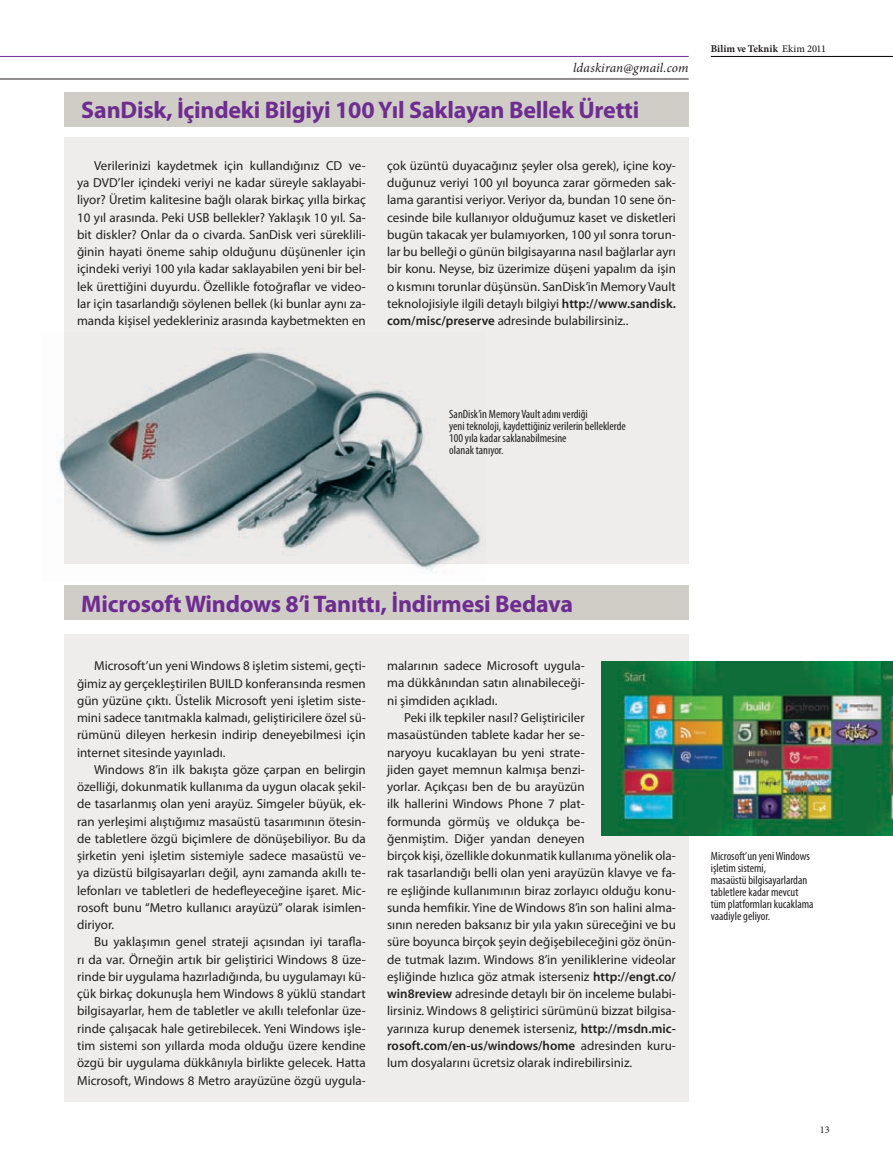
<style>
.page{position:relative;width:893px;height:1170px;background:#fff}
.page>*{position:absolute;margin:0;border:0;box-sizing:border-box;transform-origin:0 0}
.t1{font:700 24px "Myriad Pro";letter-spacing:-.01em;color:#6e2c91}
.t2{font:italic 13.2px "Minion Pro";letter-spacing:.01em;color:#231f20}
.t3{font:13.05px/17.2px "Myriad Pro";color:#231f20;text-align:justify}
.t4{font:condensed 12px/12px "Myriad Pro";color:#231f20}
.t5{font:700 10.35px "Minion Pro";letter-spacing:.005em;color:#231f20}
.t6{font:10.35px "Minion Pro";color:#231f20}
.s1{font-weight:600}
.s2{font-weight:500}
</style>
<div class="page">
<div style="left:64px;top:634px;width:624px;height:467px;background:#efedec"></div>
<div style="left:64px;top:137px;width:624px;height:426px;background:#efedec"></div>
<div style="left:64px;top:92px;width:624px;height:34px;background:#cfcdc6"></div>
<div style="left:64px;top:585px;width:624px;height:34px;background:#cfcdc6"></div>
<img style="left:602px;top:661px;width:291px;height:174px">
<img style="left:56px;top:347px;width:429px;height:225px">
<hr style="left:711px;top:56px;width:182px;height:1px;background:#000103">
<hr style="left:0;top:56px;width:688px;height:1px;background:#6e2c91">
<hr style="left:0;top:79px;width:688px;height:1px;background:#231f20">
<p class="t2" style="left:573px;top:59px;width:117px">ldaskiran@gmail.com</p>
<h1 class="t1" style="left:81px;top:94px;width:559px">SanDisk, İçindeki Bilgiyi 100 Yıl Saklayan Bellek Üretti</h1>
<p class="t3" style="left:77px;top:156px;width:290px;text-indent:17px">Verilerinizi kaydetmek için kullandığınız CD ve&shy;ya DVD’ler içindeki veriyi ne kadar süreyle saklayabi&shy;liyor? Üretim kalitesine bağlı olarak birkaç yılla birkaç 10 yıl arasında. Peki USB bellekler? Yaklaşık 10 yıl. Sa&shy;bit diskler? Onlar da o civarda. SanDisk veri süreklili&shy;ğinin hayati öneme sahip olduğunu düşünenler için içindeki veriyi 100 yıla kadar saklayabilen yeni bir bel&shy;lek ürettiğini duyurdu. Özellikle fotoğraflar ve video&shy;lar için tasarlandığı söylenen bellek (ki bunlar aynı za&shy;manda kişisel yedekleriniz arasında kaybetmekten en</p>
<p class="t3" style="left:387px;top:156px;width:290px">çok üzüntü duyacağınız şeyler olsa gerek), içine koy&shy;duğunuz veriyi 100 yıl boyunca zarar görmeden sak&shy;lama garantisi veriyor. Veriyor da, bundan 10 sene ön&shy;cesinde bile kullanıyor olduğumuz kaset ve disketleri bugün takacak yer bulamıyorken, 100 yıl sonra torun&shy;lar bu belleği o günün bilgisayarına nasıl bağlarlar ayrı bir konu. Neyse, biz üzerimize düşeni yapalım da işin o kısmını torunlar düşünsün. SanDisk’in Memory Vault teknolojisiyle ilgili detaylı bilgiyi <span class="s1">http://www.sandisk. com/misc/preserve</span> adresinde bulabilirsiniz..</p>
<p class="t5" style="left:711px;top:42px;width:117px">Bilim ve Teknik <span class="s2">Ekim 2011</span></p>
<p class="t4" style="left:449px;top:407px;width:178px">SanDisk’in Memory Vault adını verdiği<br>yeni teknoloji, kaydettiğiniz verilerin belleklerde 100 yıla kadar saklanabilmesine<br>olanak tanıyor.</p>
<h1 class="t1" style="left:81px;top:587px;width:493px">Microsoft Windows 8’i Tanıttı, İndirmesi Bedava</h1>
<p class="t3" style="left:77px;top:657px;width:290px;text-indent:17px">Microsoft’un yeni Windows 8 işletim sistemi, geçti&shy;ğimiz ay gerçekleştirilen BUILD konferansında resmen gün yüzüne çıktı. Üstelik Microsoft yeni işletim siste&shy;mini sadece tanıtmakla kalmadı, geliştiricilere özel sü&shy;rümünü dileyen herkesin indirip deneyebilmesi için internet sitesinde yayınladı.</p>
<p class="t3" style="left:77px;top:760px;width:290px;text-indent:17px">Windows 8’in ilk bakışta göze çarpan en belirgin özelliği, dokunmatik kullanıma da uygun olacak şekil&shy;de tasarlanmış olan yeni arayüz. Simgeler büyük, ek&shy;ran yerleşimi alıştığımız masaüstü tasarımının ötesin&shy;de tabletlere özgü biçimlere de dönüşebiliyor. Bu da şirketin yeni işletim sistemiyle sadece masaüstü ve&shy;ya dizüstü bilgisayarları değil, aynı zamanda akıllı te&shy;lefonları ve tabletleri de hedefleyeceğine işaret. Mic&shy;rosoft bunu “Metro kullanıcı arayüzü” olarak isimlen&shy;diriyor.</p>
<p class="t3" style="left:77px;top:933px;width:290px;text-indent:17px">Bu yaklaşımın genel strateji açısından iyi tarafla&shy;rı da var. Örneğin artık bir geliştirici Windows 8 üze&shy;rinde bir uygulama hazırladığında, bu uygulamayı kü&shy;çük birkaç dokunuşla hem Windows 8 yüklü standart bilgisayarlar, hem de tabletler ve akıllı telefonlar üze&shy;rinde çalışacak hale getirebilecek. Yeni Windows işle&shy;tim sistemi son yıllarda moda olduğu üzere kendine özgü bir uygulama dükkânıyla birlikte gelecek. Hatta Microsoft, Windows 8 Metro arayüzüne özgü uygula-</p>
<p class="t3" style="left:387px;top:657px;width:199px">malarının sadece Microsoft uygula&shy;ma dükkânından satın alınabileceği&shy;ni şimdiden açıkladı.</p>
<p class="t3" style="left:387px;top:708px;width:290px;text-align:left;text-indent:17px">Peki ilk tepkiler nasıl? Geliştiriciler<br>masaüstünden tablete kadar her se-<br>naryoyu kucaklayan bu yeni strate-<br>jiden gayet memnun kalmışa benzi-<br>yorlar. Açıkçası ben de bu arayüzün<br>ilk hallerini Windows Phone 7 plat-<br>formunda görmüş ve oldukça be-<br>ğenmiştim. Diğer yandan deneyen<br>birçok kişi, özellikle dokunmatik kullanıma yönelik ola&shy;rak tasarlandığı belli olan yeni arayüzün klavye ve fa&shy;re eşliğinde kullanımının biraz zorlayıcı olduğu konu&shy;sunda hemfikir. Yine de Windows 8’in son halini alma&shy;sının nereden baksanız bir yıla yakın süreceğini ve bu süre boyunca birçok şeyin değişebileceğini göz önün&shy;de tutmak lazım. Windows 8’in yeniliklerine videolar eşliğinde hızlıca göz atmak isterseniz <span class="s1">http://engt.co/ win8review</span> adresinde detaylı bir ön inceleme bulabi&shy;lirsiniz. Windows 8 geliştirici sürümünü bizzat bilgisa&shy;yarınıza kurup denemek isterseniz, <span class="s1">http://msdn.mic&shy;rosoft.com/en-us/windows/home</span> adresinden kuru&shy;lum dosyalarını ücretsiz olarak indirebilirsiniz.</p>
<p class="t4" style="left:711px;top:849px;width:104px">Microsoft’un yeni Windows işletim sistemi,<br>masaüstü bilgisayarlardan tabletlere kadar mevcut tüm platformları kucaklama vaadiyle geliyor.</p>
<p class="t6" style="left:820px;top:1122px;width:11px">13</p>
</div>
